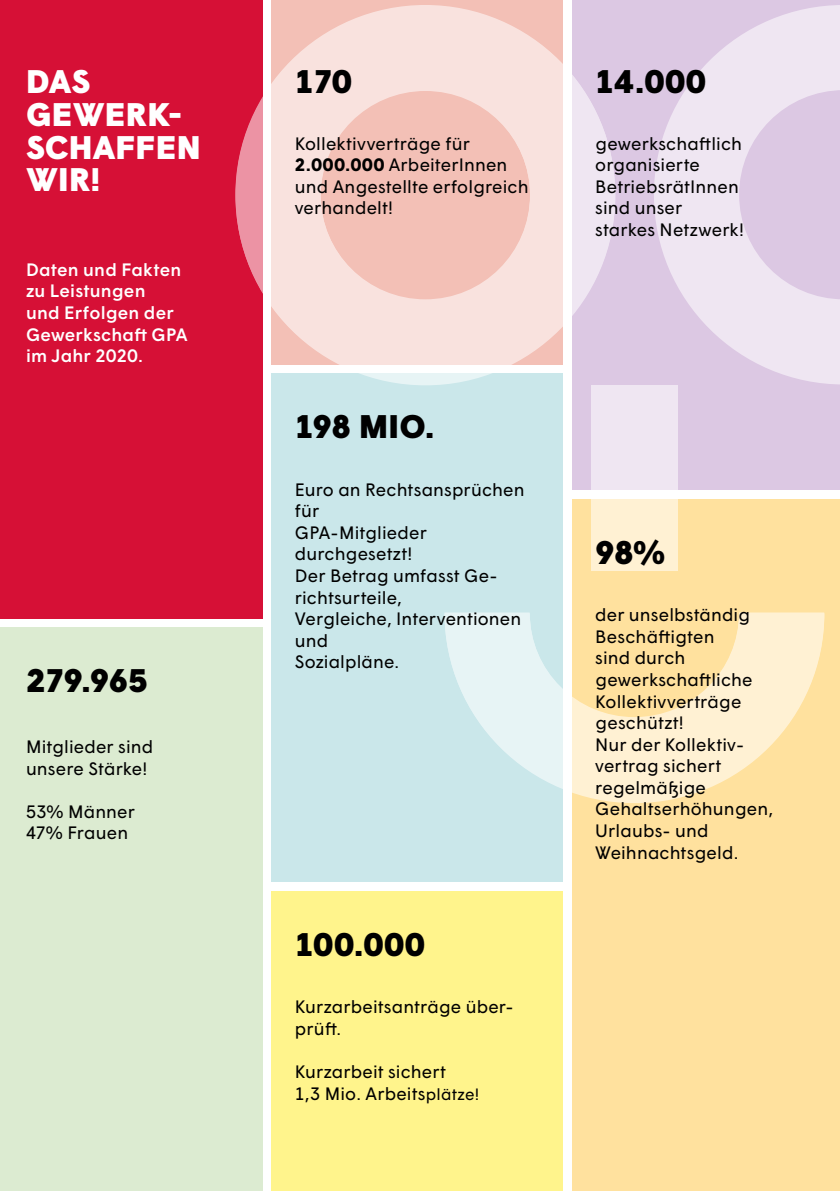
<style>
.page{position:relative;width:840px;height:1191px;background:#fff}
.page>*{position:absolute;margin:0;border:0;box-sizing:border-box;transform-origin:0 0}
.t1{font:900 32.6px "Wigrum";letter-spacing:-.01em;color:#000}
.t2{font:900 32.6px/32.6px "Wigrum";letter-spacing:.005em;color:#fff}
.t3{font:18px/21.6px "Wigrum";letter-spacing:.01em;color:#000}
.t4{font:500 18px/21.6px "Wigrum";letter-spacing:.01em;color:#fff}
.s1{font-weight:700}
.s2{font-size:16.4px}
</style>
<div class="page">
<div style="left:0;top:0;width:262px;height:618px;background:#d61036"></div>
<div style="left:0;top:627px;width:262px;height:564px;background:#dcebd1"></div>
<div style="left:571px;top:0;width:268px;height:490px;background:#dcc8e3"></div>
<div style="left:571px;top:499px;width:268px;height:692px;background:#ffe19e"></div>
<div style="left:271px;top:373px;width:291px;height:509px;background:#cae7ea"></div>
<div style="left:271px;top:891px;width:291px;height:300px;background:#fff48c"></div>
<svg style="left:444px;top:613px;width:379px;height:190px"></svg>
<svg style="left:235px;top:6px;width:380px;height:379px"></svg>
<svg style="left:654px;top:5px;width:185px;height:379px;fill:#efe6f2"></svg>
<svg style="left:591px;top:386px;width:86px;height:185px;background:#f6ebe6"></svg>
<h1 class="t2" style="left:26px;top:63px;width:176px">DAS<br>GEWERK-<br>SCHAFFEN<br>WIR!</h1>
<p class="t4" style="left:26px;top:257px;width:163px">Daten und Fakten zu Leistungen<br>und Erfolgen der<br>Gewerkschaft GPA im Jahr 2020.</p>
<h1 class="t1" style="left:26px;top:656px;width:123px">279.965</h1>
<p class="t3" style="left:26px;top:734px;width:129px">Mitglieder sind unsere Stärke!</p>
<p class="t3" style="left:26px;top:799px;width:110px">53% Männer<br>47% Frauen</p>
<h1 class="t1" style="left:295px;top:57px;width:58px">170</h1>
<p class="t3" style="left:295px;top:131px;width:235px">Kollektivverträge für<br><span class="s1">2.000.000</span> ArbeiterInnen und Angestellte erfolgreich verhandelt!</p>
<h1 class="t1" style="left:595px;top:57px;width:112px">14.000</h1>
<p class="t3" style="left:595px;top:131px;width:150px">gewerkschaftlich organisierte<br>BetriebsrätInnen sind unser starkes Netzwerk!</p>
<h1 class="t1" style="left:295px;top:402px;width:141px">198 MIO.</h1>
<p class="t3" style="left:295px;top:477px;width:231px">Euro an Rechtsansprüchen für<br>GPA-Mitglieder durchgesetzt!<br>Der Betrag umfasst Ge&shy;richtsurteile,<br>Vergleiche, Interventionen und<br>Sozialpläne.</p>
<h1 class="t1" style="left:295px;top:919px;width:131px">100.000</h1>
<p class="t3" style="left:295px;top:995px;width:220px">Kurzarbeitsanträge über&shy;prüft.</p>
<p class="t3" style="left:295px;top:1059px;width:186px">Kurzarbeit sichert<br>1,3 Mio. Arbeits<span class="s2">plätze!</span></p>
<h1 class="t1" style="left:595px;top:527px;width:72px">98%</h1>
<p class="t3" style="left:595px;top:603px;width:179px">der unselbständig<br>Beschäftigten<br>sind durch gewerkschaftliche<br>Kollektivverträge geschützt!<br>Nur der Kollektiv&shy;vertrag sichert regelmäßige<br>Gehaltserhöhungen,<br>Urlaubs- und<br>Weihnachtsgeld.</p>
</div>
